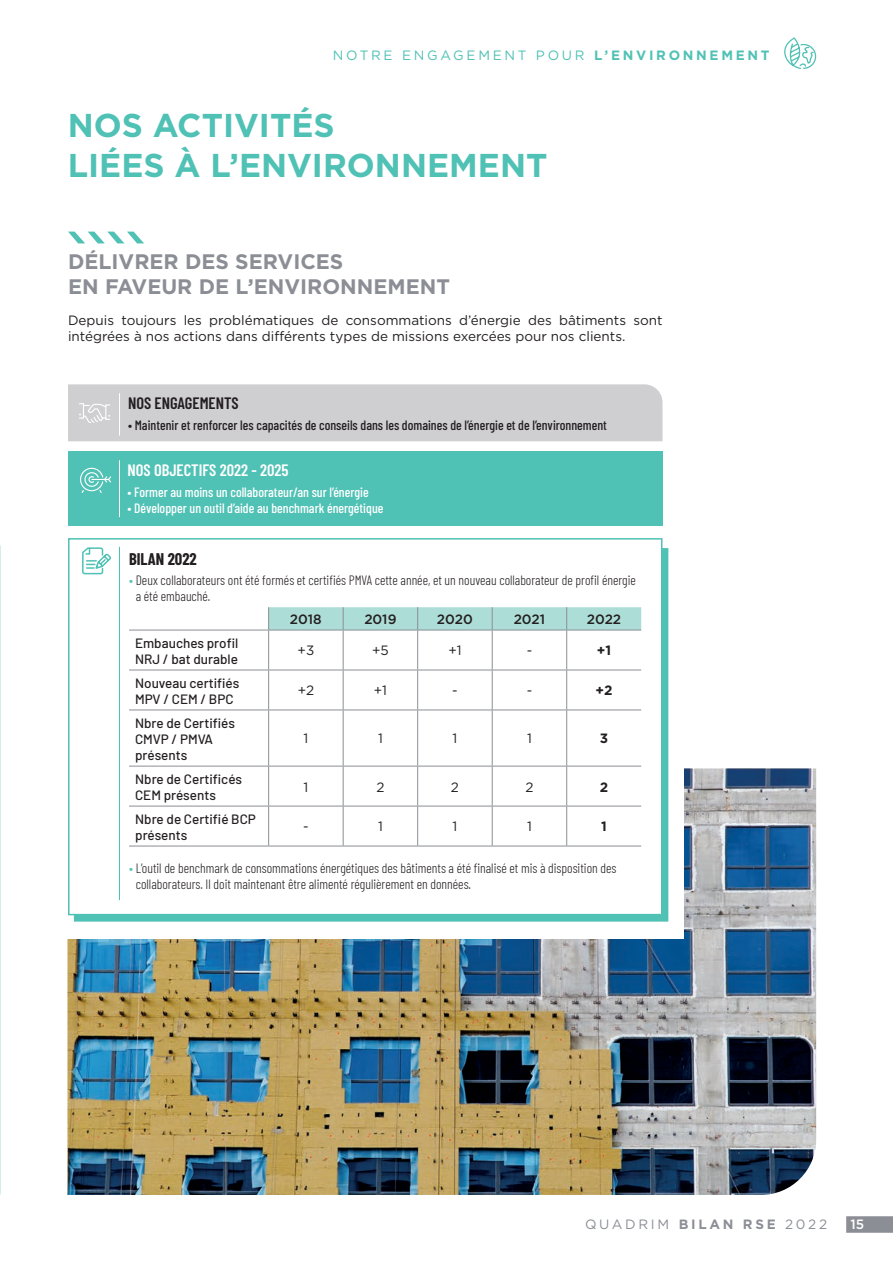
<style>
.page{position:relative;width:893px;height:1263px;background:#fff}
.page>*{position:absolute;margin:0;border:0;box-sizing:border-box;transform-origin:0 0}
.t1{font:700 33px/39.6px "Gotham";color:#50c1b5}
.t2{font:700 21px/25.2px "Gotham";color:#8b8e95}
.t3{font:600 16.5px "Barlow Condensed";color:#fff}
.t4{font:600 16.5px "Barlow Condensed";color:#231f20}
.t5{font:700 16.5px "Barlow Condensed";color:#231f20}
.t6{font:300 13.5px/16.2px "Barlow Condensed";color:#231f20}
.t7{font:13.5px/16.2px "Gotham";color:#231f20}
.t8{font:500 13.5px/16.2px "Barlow";color:#231f20}
.t9{font:500 13.5px "Barlow Condensed";color:#fff}
.t10{font:500 13.5px "Barlow Condensed";color:#231f20}
.t11{font:13.5px "Gotham";letter-spacing:.2em;color:#50c1b5}
.t12{font:500 13.5px "Gotham";color:#231f20}
.t13{font:13.5px "Gotham";letter-spacing:.2em;color:#8b8e95}
.t14{font:700 13.5px "Gotham";color:#231f20}
.t15{font:500 13.5px "Gotham";color:#fff}
.s1{font-weight:700}
.s2{color:#50c1b5}
</style>
<div class="page">
<img style="left:67px;top:768px;width:749px;height:427px">
<div style="left:40px;top:721px;width:644px;height:218px;background:#fff"></div>
<div style="left:74px;top:548px;width:594px;height:373px;background:#50c1b5"></div>
<img style="left:0;top:111px;width:1px;height:446px">
<svg style="left:68px;top:232px;width:76px;height:11px"></svg>
<div style="left:68px;top:451px;width:594px;height:74px;background:#50c1b5"></div>
<svg style="left:80px;top:467px;width:31px;height:26px"></svg>
<div style="left:68px;top:384px;width:594px;height:57px;background:#cfced1"></div>
<hr style="left:119px;top:393px;width:1px;height:43px;background:#fff">
<hr style="left:119px;top:460px;width:1px;height:57px;background:#fff">
<div style="left:69px;top:539px;width:593px;height:375px;background:#fff"></div>
<hr style="left:129px;top:630px;width:140px;height:1px;background:#8b8e95">
<hr style="left:269px;top:630px;width:74px;height:1px;background:#8b8e95">
<hr style="left:268px;top:630px;width:1px;height:40px;background:#8b8e95">
<hr style="left:343px;top:630px;width:75px;height:1px;background:#8b8e95">
<hr style="left:343px;top:630px;width:1px;height:40px;background:#8b8e95">
<hr style="left:418px;top:630px;width:74px;height:1px;background:#8b8e95">
<hr style="left:417px;top:630px;width:1px;height:40px;background:#8b8e95">
<hr style="left:492px;top:630px;width:75px;height:1px;background:#8b8e95">
<hr style="left:492px;top:630px;width:1px;height:40px;background:#8b8e95">
<hr style="left:567px;top:630px;width:74px;height:1px;background:#8b8e95">
<hr style="left:129px;top:670px;width:140px;height:1px;background:#8b8e95">
<hr style="left:269px;top:670px;width:74px;height:1px;background:#8b8e95">
<hr style="left:268px;top:670px;width:1px;height:39px;background:#8b8e95">
<hr style="left:343px;top:670px;width:75px;height:1px;background:#8b8e95">
<hr style="left:343px;top:670px;width:1px;height:39px;background:#8b8e95">
<hr style="left:418px;top:670px;width:74px;height:1px;background:#8b8e95">
<hr style="left:417px;top:670px;width:1px;height:39px;background:#8b8e95">
<hr style="left:492px;top:670px;width:75px;height:1px;background:#8b8e95">
<hr style="left:492px;top:670px;width:1px;height:39px;background:#8b8e95">
<hr style="left:567px;top:670px;width:74px;height:1px;background:#8b8e95">
<hr style="left:129px;top:709px;width:140px;height:1px;background:#8b8e95">
<hr style="left:269px;top:709px;width:74px;height:1px;background:#8b8e95">
<hr style="left:268px;top:710px;width:1px;height:56px;background:#8b8e95">
<hr style="left:343px;top:709px;width:75px;height:1px;background:#8b8e95">
<hr style="left:343px;top:710px;width:1px;height:56px;background:#8b8e95">
<hr style="left:418px;top:709px;width:74px;height:1px;background:#8b8e95">
<hr style="left:417px;top:710px;width:1px;height:56px;background:#8b8e95">
<hr style="left:492px;top:709px;width:75px;height:1px;background:#8b8e95">
<hr style="left:492px;top:710px;width:1px;height:56px;background:#8b8e95">
<hr style="left:567px;top:709px;width:74px;height:1px;background:#8b8e95">
<hr style="left:129px;top:766px;width:140px;height:1px;background:#8b8e95">
<hr style="left:269px;top:766px;width:74px;height:1px;background:#8b8e95">
<hr style="left:268px;top:766px;width:1px;height:40px;background:#8b8e95">
<hr style="left:343px;top:766px;width:75px;height:1px;background:#8b8e95">
<hr style="left:343px;top:766px;width:1px;height:40px;background:#8b8e95">
<hr style="left:418px;top:766px;width:74px;height:1px;background:#8b8e95">
<hr style="left:417px;top:766px;width:1px;height:40px;background:#8b8e95">
<hr style="left:492px;top:766px;width:75px;height:1px;background:#8b8e95">
<hr style="left:492px;top:766px;width:1px;height:40px;background:#8b8e95">
<hr style="left:567px;top:766px;width:74px;height:1px;background:#8b8e95">
<hr style="left:129px;top:806px;width:140px;height:1px;background:#8b8e95">
<hr style="left:269px;top:806px;width:74px;height:1px;background:#8b8e95">
<hr style="left:268px;top:806px;width:1px;height:40px;background:#8b8e95">
<hr style="left:343px;top:806px;width:75px;height:1px;background:#8b8e95">
<hr style="left:343px;top:806px;width:1px;height:40px;background:#8b8e95">
<hr style="left:418px;top:806px;width:74px;height:1px;background:#8b8e95">
<hr style="left:417px;top:806px;width:1px;height:40px;background:#8b8e95">
<hr style="left:492px;top:806px;width:75px;height:1px;background:#8b8e95">
<hr style="left:492px;top:806px;width:1px;height:40px;background:#8b8e95">
<hr style="left:567px;top:806px;width:74px;height:1px;background:#8b8e95">
<hr style="left:129px;top:846px;width:140px;height:1px;background:#8b8e95">
<hr style="left:269px;top:846px;width:74px;height:1px;background:#8b8e95">
<hr style="left:343px;top:846px;width:75px;height:1px;background:#8b8e95">
<hr style="left:418px;top:846px;width:74px;height:1px;background:#8b8e95">
<hr style="left:492px;top:846px;width:75px;height:1px;background:#8b8e95">
<hr style="left:567px;top:846px;width:74px;height:1px;background:#8b8e95">
<svg style="left:268px;top:607px;width:373px;height:23px;background:#acdad5"></svg>
<hr style="left:566px;top:630px;width:1px;height:40px;background:#8b8e95">
<hr style="left:566px;top:670px;width:1px;height:39px;background:#8b8e95">
<hr style="left:566px;top:710px;width:1px;height:56px;background:#8b8e95">
<hr style="left:566px;top:766px;width:1px;height:40px;background:#8b8e95">
<hr style="left:566px;top:806px;width:1px;height:40px;background:#8b8e95">
<div style="left:68px;top:538px;width:594px;height:377px;border:2px solid #50c1b5"></div>
<svg style="left:82px;top:547px;width:30px;height:28px"></svg>
<hr style="left:119px;top:547px;width:1px;height:353px;background:#50c1b5">
<div style="left:846px;top:1216px;width:47px;height:17px;background:#8b8e95"></div>
<svg style="left:784px;top:37px;width:33px;height:32px"></svg>
<p class="t11" style="left:333px;top:46px;width:438px">NOTRE ENGAGEMENT POUR <span class="s1">L’ENVIRONNEMENT</span></p>
<h1 class="t1" style="left:68px;top:105px;width:481px">NOS ACTIVITÉS<br>LIÉES À L’ENVIRONNEMENT</h1>
<h2 class="t2" style="left:68px;top:248px;width:383px">DÉLIVRER DES SERVICES<br>EN FAVEUR DE L’ENVIRONNEMENT</h2>
<p class="t7" style="left:68px;top:312px;width:596px">Depuis toujours les problématiques de consommations d’énergie des bâtiments sont intégrées à nos actions dans différents types de missions exercées pour nos clients.</p>
<p class="t4" style="left:128px;top:392px;width:112px">NOS ENGAGEMENTS</p>
<p class="t10" style="left:128px;top:415px;width:480px">• Maintenir et renforcer les capacités de conseils dans les domaines de l’énergie et de l’environnement</p>
<p class="t3" style="left:128px;top:459px;width:163px">NOS OBJECTIFS 2022 - 2025</p>
<p class="t9" style="left:128px;top:482px;width:243px">• Former au moins un collaborateur/an sur l’énergie</p>
<p class="t9" style="left:128px;top:498px;width:257px">• Développer un outil d’aide au benchmark énergétique</p>
<p class="t5" style="left:129px;top:547px;width:69px">BILAN 2022</p>
<p class="t6" style="left:136px;top:571px;width:502px;text-indent:-7px"><span class="s2">•</span> Deux collaborateurs ont été formés et certifiés PMVA cette année, et un nouveau collaborateur de profil énergie a été embauché.</p>
<p class="t12" style="left:290px;top:610px;width:33px">2018</p>
<p class="t12" style="left:364px;top:610px;width:34px">2019</p>
<p class="t12" style="left:437px;top:610px;width:37px">2020</p>
<p class="t12" style="left:514px;top:610px;width:33px">2021</p>
<p class="t12" style="left:587px;top:610px;width:36px">2022</p>
<p class="t8" style="left:135px;top:634px;width:105px">Embauches profil<br>NRJ / bat durable</p>
<p class="t7" style="left:298px;top:642px;width:18px">+3</p>
<p class="t7" style="left:372px;top:642px;width:18px">+5</p>
<p class="t7" style="left:448px;top:642px;width:15px">+1</p>
<p class="t7" style="left:527px;top:642px;width:7px">-</p>
<p class="t14" style="left:597px;top:642px;width:16px">+1</p>
<p class="t8" style="left:135px;top:674px;width:106px">Nouveau certifiés<br>MPV / CEM / BPC</p>
<p class="t7" style="left:298px;top:682px;width:18px">+2</p>
<p class="t7" style="left:374px;top:682px;width:15px">+1</p>
<p class="t7" style="left:452px;top:682px;width:7px">-</p>
<p class="t7" style="left:527px;top:682px;width:7px">-</p>
<p class="t14" style="left:595px;top:682px;width:19px">+2</p>
<p class="t8" style="left:135px;top:714px;width:101px">Nbre de Certifiés<br>CMVP / PMVA présents</p>
<p class="t7" style="left:304px;top:730px;width:6px">1</p>
<p class="t7" style="left:378px;top:730px;width:6px">1</p>
<p class="t7" style="left:453px;top:730px;width:6px">1</p>
<p class="t7" style="left:527px;top:730px;width:6px">1</p>
<p class="t14" style="left:600px;top:730px;width:10px">3</p>
<p class="t8" style="left:135px;top:770px;width:108px">Nbre de Certificés<br>CEM présents</p>
<p class="t7" style="left:304px;top:778px;width:6px">1</p>
<p class="t7" style="left:376px;top:778px;width:10px">2</p>
<p class="t7" style="left:451px;top:778px;width:10px">2</p>
<p class="t7" style="left:525px;top:778px;width:10px">2</p>
<p class="t14" style="left:600px;top:778px;width:10px">2</p>
<p class="t8" style="left:135px;top:810px;width:122px">Nbre de Certifié BCP présents</p>
<p class="t7" style="left:303px;top:818px;width:7px">-</p>
<p class="t7" style="left:378px;top:818px;width:6px">1</p>
<p class="t7" style="left:453px;top:818px;width:6px">1</p>
<p class="t7" style="left:527px;top:818px;width:6px">1</p>
<p class="t14" style="left:601px;top:818px;width:7px">1</p>
<p class="t6" style="left:136px;top:859px;width:482px;text-indent:-7px"><span class="s2">•</span> L’outil de benchmark de consommations énergétiques des bâtiments a été finalisé et mis à disposition des collaborateurs. Il doit maintenant être alimenté régulièrement en données.</p>
<p class="t13" style="left:585px;top:1216px;width:244px">QUADRIM <span class="s1">BILAN RSE</span> 2022</p>
<p class="t15" style="left:850px;top:1215px;width:15px">15</p>
</div>
